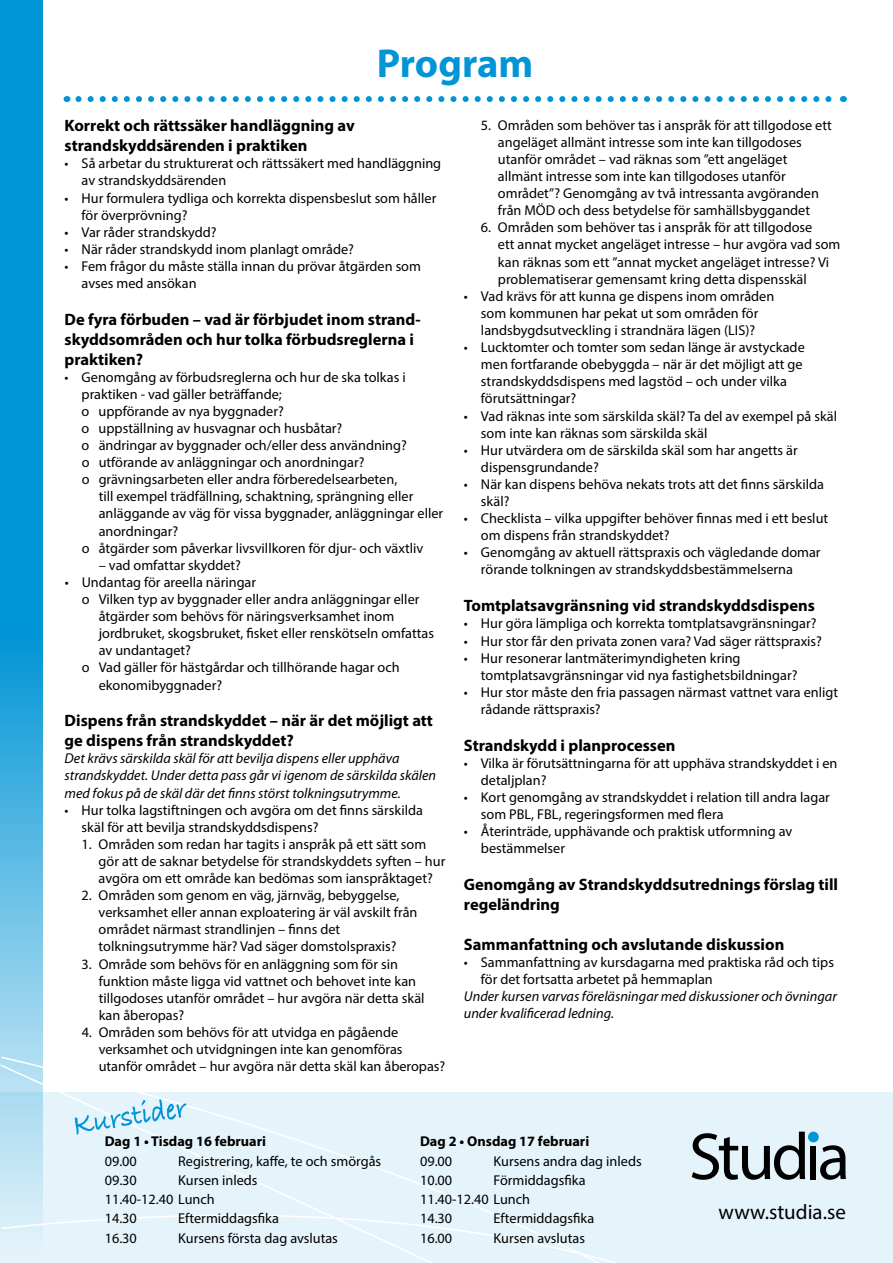
<style>
.page{position:relative;width:893px;height:1263px;background:#fff}
.page>*{position:absolute;margin:0;border:0;box-sizing:border-box;transform-origin:0 0}
.t1{font:700 40.5px "Myriad Pro";letter-spacing:-.005em;color:#0095d6}
.t2{font:21px "Myriad Pro";color:#000}
.t3{font:700 16.5px/19.8px "Myriad Pro";color:#000}
.t4{font:14.25px/17.1px "Myriad Pro";color:#000}
.t5{font:italic 14.25px/17.1px "Myriad Pro";color:#000}
.t6{font:700 14.25px "Myriad Pro";color:#000}
</style>
<div class="page">
<div style="left:0;top:1093px;width:893px;height:170px;background:#e5f4fa"></div>
<svg style="left:0;top:0;width:43px;height:1055px;background:#22a3db"></svg>
<svg style="left:789px;top:1132px;width:16px;height:48px"></svg>
<div style="left:810px;top:1146px;width:6px;height:33px;background:#000"></div>
<svg style="left:820px;top:1145px;width:26px;height:35px"></svg>
<div style="left:808px;top:1132px;width:11px;height:10px;background:#0095d6;border-radius:50%"></div>
<svg style="left:78px;top:96px;width:754px;height:6px"></svg>
<svg style="left:0;top:1055px;width:789px;height:208px"></svg>
<svg style="left:75px;top:1099px;width:111px;height:36px"></svg>
<h1 class="t1" style="left:377px;top:37px;width:158px">Program</h1>
<p class="t3" style="left:65px;top:115px;width:292px">Korrekt och rättssäker handläggning av strandskyddsärenden i praktiken</p>
<p class="t4" style="left:82px;top:155px;width:361px;text-indent:-17px">• Så arbetar du strukturerat och rättssäkert med handläggning av strandskyddsärenden</p>
<p class="t4" style="left:82px;top:189px;width:356px;text-indent:-17px">• Hur formulera tydliga och korrekta dispensbeslut som håller för överprövning?</p>
<p class="t4" style="left:65px;top:223px;width:154px">• Var råder strandskydd?</p>
<p class="t4" style="left:65px;top:240px;width:291px">• När råder strandskydd inom planlagt område?</p>
<p class="t4" style="left:82px;top:257px;width:341px;text-indent:-17px">• Fem frågor du måste ställa innan du prövar åtgärden som avses med ansökan</p>
<p class="t3" style="left:65px;top:309px;width:358px">De fyra förbuden – vad är förbjudet inom strand&shy;skyddsområden och hur tolka förbudsreglerna i praktiken?</p>
<p class="t4" style="left:65px;top:368px;width:343px">• Genomgång av förbudsreglerna och hur de ska tolkas i</p>
<p class="t4" style="left:82px;top:385px;width:202px">praktiken - vad gäller beträffande;</p>
<p class="t4" style="left:82px;top:402px;width:204px">o uppförande av nya byggnader?</p>
<p class="t4" style="left:82px;top:419px;width:262px">o uppställning av husvagnar och husbåtar?</p>
<p class="t4" style="left:82px;top:436px;width:327px">o ändringar av byggnader och/eller dess användning?</p>
<p class="t4" style="left:82px;top:454px;width:284px">o utförande av anläggningar och anordningar?</p>
<p class="t4" style="left:82px;top:471px;width:317px">o grävningsarbeten eller andra förberedelsearbeten,</p>
<p class="t4" style="left:99px;top:488px;width:316px">till exempel trädfällning, schaktning, sprängning eller</p>
<p class="t4" style="left:99px;top:505px;width:346px">anläggande av väg för vissa byggnader, anläggningar eller</p>
<p class="t4" style="left:99px;top:522px;width:81px">anordningar?</p>
<p class="t4" style="left:82px;top:539px;width:343px">o åtgärder som påverkar livsvillkoren för djur- och växtliv</p>
<p class="t4" style="left:99px;top:556px;width:144px">– vad omfattar skyddet?</p>
<p class="t4" style="left:65px;top:573px;width:193px">• Undantag för areella näringar</p>
<p class="t4" style="left:82px;top:590px;width:339px">o Vilken typ av byggnader eller andra anläggningar eller</p>
<p class="t4" style="left:99px;top:607px;width:297px">åtgärder som behövs för näringsverksamhet inom</p>
<p class="t4" style="left:99px;top:625px;width:337px">jordbruket, skogsbruket, fisket eller renskötseln omfattas</p>
<p class="t4" style="left:99px;top:642px;width:94px">av undantaget?</p>
<p class="t4" style="left:82px;top:659px;width:319px">o Vad gäller för hästgårdar och tillhörande hagar och</p>
<p class="t4" style="left:99px;top:676px;width:125px">ekonomibyggnader?</p>
<p class="t3" style="left:65px;top:710px;width:370px">Dispens från strandskyddet – när är det möjligt att ge dispens från strandskyddet?</p>
<p class="t5" style="left:65px;top:750px;width:373px">Det krävs särskilda skäl för att bevilja dispens eller upphäva strandskyddet. Under detta pass går vi igenom de särskilda skälen med fokus på de skäl där det finns störst tolkningsutrymme.</p>
<p class="t4" style="left:82px;top:801px;width:343px;text-indent:-17px">• Hur tolka lagstiftningen och avgöra om det finns särskilda skäl för att bevilja strandskyddsdispens?</p>
<p class="t4" style="left:99px;top:835px;width:348px;text-indent:-17px">1. Områden som redan har tagits i anspråk på ett sätt som gör att de saknar betydelse för strandskyddets syften – hur avgöra om ett område kan bedömas som ianspråktaget?</p>
<p class="t4" style="left:99px;top:886px;width:320px;text-indent:-17px">2. Områden som genom en väg, järnväg, bebyggelse, verksamhet eller annan exploatering är väl avskilt från området närmast strandlinjen – finns det tolkningsutrymme här? Vad säger domstolspraxis?</p>
<p class="t4" style="left:99px;top:955px;width:327px;text-indent:-17px">3. Område som behövs för en anläggning som för sin funktion måste ligga vid vattnet och behovet inte kan tillgodoses utanför området – hur avgöra när detta skäl kan åberopas?</p>
<p class="t4" style="left:99px;top:1023px;width:348px;text-indent:-17px">4. Områden som behövs för att utvidga en pågående verksamhet och utvidgningen inte kan genomföras utanför området – hur avgöra när detta skäl kan åberopas?</p>
<p class="t4" style="left:498px;top:116px;width:335px;text-indent:-17px">5. Områden som behöver tas i anspråk för att tillgodose ett angeläget allmänt intresse som inte kan tillgodoses utanför området – vad räknas som ”ett angeläget allmänt intresse som inte kan tillgodoses utanför området”? Genomgång av två intressanta avgöranden från MÖD och dess betydelse för samhällsbyggandet</p>
<p class="t4" style="left:498px;top:219px;width:344px;text-indent:-17px">6. Områden som behöver tas i anspråk för att tillgodose<br>ett annat mycket angeläget intresse – hur avgöra vad som kan räknas som ett ”annat mycket angeläget intresse? Vi problematiserar gemensamt kring detta dispensskäl</p>
<p class="t4" style="left:464px;top:287px;width:312px;text-align:center">• Vad krävs för att kunna ge dispens inom områden som kommunen har pekat ut som områden för landsbygdsutveckling i strandnära lägen (LIS)?</p>
<p class="t4" style="left:481px;top:338px;width:325px;text-indent:-17px">• Lucktomter och tomter som sedan länge är avstyckade men fortfarande obebyggda – när är det möjligt att ge strandskyddsdispens med lagstöd – och under vilka förutsättningar?</p>
<p class="t4" style="left:481px;top:407px;width:358px;text-indent:-17px">• Vad räknas inte som särskilda skäl? Ta del av exempel på skäl som inte kan räknas som särskilda skäl</p>
<p class="t4" style="left:481px;top:441px;width:318px;text-indent:-17px">• Hur utvärdera om de särskilda skäl som har angetts är dispensgrundande?</p>
<p class="t4" style="left:481px;top:475px;width:345px;text-indent:-17px">• När kan dispens behöva nekats trots att det finns särskilda skäl?</p>
<p class="t4" style="left:481px;top:509px;width:349px;text-indent:-17px">• Checklista – vilka uppgifter behöver finnas med i ett beslut om dispens från strandskyddet?</p>
<p class="t4" style="left:481px;top:544px;width:341px;text-indent:-17px">• Genomgång av aktuell rättspraxis och vägledande domar rörande tolkningen av strandskyddsbestämmelserna</p>
<p class="t3" style="left:464px;top:595px;width:353px">Tomtplatsavgränsning vid strandskyddsdispens</p>
<p class="t4" style="left:464px;top:615px;width:354px">• Hur göra lämpliga och korrekta tomtplatsavgränsningar?</p>
<p class="t4" style="left:464px;top:632px;width:360px">• Hur stor får den privata zonen vara? Vad säger rättspraxis?</p>
<p class="t4" style="left:481px;top:649px;width:318px;text-indent:-17px">• Hur resonerar lantmäterimyndigheten kring tomtplatsavgränsningar vid nya fastighetsbildningar?</p>
<p class="t4" style="left:481px;top:683px;width:359px;text-indent:-17px">• Hur stor måste den fria passagen närmast vattnet vara enligt rådande rättspraxis?</p>
<p class="t3" style="left:464px;top:735px;width:213px">Strandskydd i planprocessen</p>
<p class="t4" style="left:481px;top:754px;width:358px;text-indent:-17px">• Vilka är förutsättningarna för att upphäva strandskyddet i en detaljplan?</p>
<p class="t4" style="left:481px;top:788px;width:350px;text-indent:-17px">• Kort genomgång av strandskyddet i relation till andra lagar som PBL, FBL, regeringsformen med flera</p>
<p class="t4" style="left:481px;top:823px;width:313px;text-indent:-17px">• Återinträde, upphävande och praktisk utformning av bestämmelser</p>
<p class="t3" style="left:464px;top:874px;width:376px">Genomgång av Strandskyddsutrednings förslag till regeländring</p>
<p class="t3" style="left:464px;top:934px;width:322px">Sammanfattning och avslutande diskussion</p>
<p class="t4" style="left:481px;top:953px;width:355px;text-indent:-17px">• Sammanfattning av kursdagarna med praktiska råd och tips för det fortsatta arbetet på hemmaplan</p>
<p class="t5" style="left:464px;top:988px;width:375px">Under kursen varvas föreläsningar med diskussioner och övningar under kvalificerad ledning.</p>
<p class="t6" style="left:105px;top:1132px;width:163px">Dag 1 • Tisdag 16 februari</p>
<p class="t4" style="left:105px;top:1152px;width:34px">09.00</p>
<p class="t4" style="left:178px;top:1152px;width:204px">Registrering, kaffe, te och smörgås</p>
<p class="t4" style="left:105px;top:1171px;width:34px">09.30</p>
<p class="t4" style="left:105px;top:1170px;width:154px;line-height:19.2px;text-indent:74px">Kursen inleds<br>11.40-12.40 Lunch<br>14.30</p>
<p class="t4" style="left:178px;top:1210px;width:102px">Eftermiddagsfika</p>
<p class="t6" style="left:420px;top:1132px;width:171px">Dag 2 • Onsdag 17 februari</p>
<p class="t4" style="left:420px;top:1152px;width:34px">09.00</p>
<p class="t4" style="left:494px;top:1152px;width:150px">Kursens andra dag inleds</p>
<p class="t4" style="left:420px;top:1171px;width:34px">10.00</p>
<p class="t4" style="left:420px;top:1170px;width:167px;line-height:19.2px;text-indent:74px">Förmiddagsfika<br>11.40-12.40 Lunch<br>14.30</p>
<p class="t4" style="left:494px;top:1210px;width:102px">Eftermiddagsfika</p>
<h2 class="t2" style="left:719px;top:1199px;width:129px">www.studia.se</h2>
<p class="t4" style="left:105px;top:1229px;width:34px">16.30</p>
<p class="t4" style="left:178px;top:1229px;width:161px">Kursens första dag avslutas</p>
<p class="t4" style="left:420px;top:1229px;width:34px">16.00</p>
<p class="t4" style="left:494px;top:1229px;width:93px">Kursen avslutas</p>
</div>
